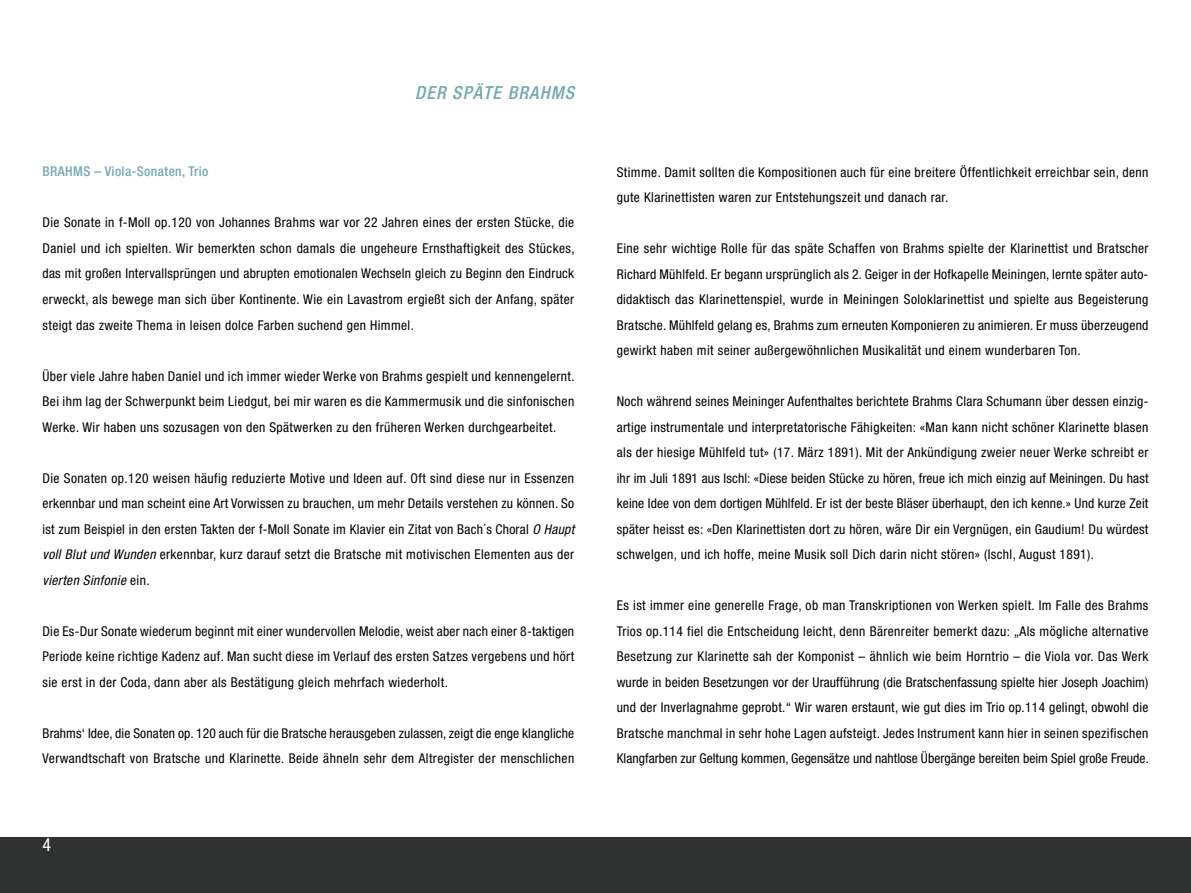
<style>
.page{position:relative;width:1191px;height:893px;background:#fff}
.page>*{position:absolute;margin:0;border:0;box-sizing:border-box;transform-origin:0 0}
.t1{font:italic 500 condensed 18px "Helvetica Neue";letter-spacing:.06em;color:#74a9b1}
.t2{font:condensed 18px "Helvetica Neue";color:#fff}
.t3{font:condensed 13.5px/25.5px "Helvetica Neue";letter-spacing:.03em;color:#000;text-align:justify}
.t4{font:500 condensed 13.5px "Helvetica Neue";letter-spacing:.03em;color:#74a9b1}
.s1{font-style:italic}
</style>
<div class="page">
<div style="left:0;top:838px;width:1191px;height:55px;background:#303232"></div>
<h1 class="t1" style="left:415px;top:82px;width:160px">DER SPÄTE BRAHMS</h1>
<p class="t4" style="left:43px;top:164px;width:167px">BRAHMS – Viola-Sonaten, Trio</p>
<p class="t3" style="left:43px;top:210px;width:533px">Die Sonate in f-Moll op.120 von Johannes Brahms war vor 22 Jahren eines der ersten Stücke, die Daniel und ich spielten. Wir bemerkten schon damals die ungeheure Ernsthaftigkeit des Stückes, das mit großen Intervallsprüngen und abrupten emotionalen Wechseln gleich zu Beginn den Eindruck erweckt, als bewege man sich über Kontinente. Wie ein Lavastrom ergießt sich der Anfang, später steigt das zweite Thema in leisen dolce Farben suchend gen Himmel.</p>
<p class="t3" style="left:43px;top:363px;width:533px">Über viele Jahre haben Daniel und ich immer wieder Werke von Brahms gespielt und kennengelernt.<br>Bei ihm lag der Schwerpunkt beim Liedgut, bei mir waren es die Kammermusik und die sinfonischen Werke. Wir haben uns sozusagen von den Spätwerken zu den früheren Werken durchgearbeitet.</p>
<p class="t3" style="left:43px;top:465px;width:533px">Die Sonaten op.120 weisen häufig reduzierte Motive und Ideen auf. Oft sind diese nur in Essenzen erkennbar und man scheint eine Art Vorwissen zu brauchen, um mehr Details verstehen zu können. So ist zum Beispiel in den ersten Takten der f-Moll Sonate im Klavier ein Zitat von Bach´s Choral <span class="s1">O Haupt voll Blut und Wunden</span> erkennbar, kurz darauf setzt die Bratsche mit motivischen Elementen aus der <span class="s1">vierten Sinfonie</span> ein.</p>
<p class="t3" style="left:43px;top:618px;width:533px">Die Es-Dur Sonate wiederum beginnt mit einer wundervollen Melodie, weist aber nach einer 8-taktigen Periode keine richtige Kadenz auf. Man sucht diese im Verlauf des ersten Satzes vergebens und hört sie erst in der Coda, dann aber als Bestätigung gleich mehrfach wiederholt.</p>
<p class="t3" style="left:43px;top:720px;width:533px">Brahms‘ Idee, die Sonaten op. 120 auch für die Bratsche herausgeben zulassen, zeigt die enge klangliche<br>Verwandtschaft von Bratsche und Klarinette. Beide ähneln sehr dem Altregister der menschlichen</p>
<h1 class="t2" style="left:43px;top:834px;width:10px">4</h1>
<p class="t3" style="left:617px;top:159px;width:533px">Stimme. Damit sollten die Kompositionen auch für eine breitere Öffentlichkeit erreichbar sein, denn gute Klarinettisten waren zur Entstehungszeit und danach rar.</p>
<p class="t3" style="left:617px;top:235px;width:533px">Eine sehr wichtige Rolle für das späte Schaffen von Brahms spielte der Klarinettist und Bratscher Richard Mühlfeld. Er begann ursprünglich als 2. Geiger in der Hofkapelle Meiningen, lernte später auto&shy;didaktisch das Klarinettenspiel, wurde in Meiningen Soloklarinettist und spielte aus Begeisterung Bratsche. Mühlfeld gelang es, Brahms zum erneuten Komponieren zu animieren. Er muss überzeugend gewirkt haben mit seiner außergewöhnlichen Musikalität und einem wunderbaren Ton.</p>
<p class="t3" style="left:617px;top:388px;width:533px">Noch während seines Meininger Aufenthaltes berichtete Brahms Clara Schumann über dessen einzig&shy;artige instrumentale und interpretatorische Fähigkeiten: «Man kann nicht schöner Klarinette blasen als der hiesige Mühlfeld tut» (17. März 1891). Mit der Ankündigung zweier neuer Werke schreibt er ihr im Juli 1891 aus Ischl: «Diese beiden Stücke zu hören, freue ich mich einzig auf Meiningen. Du hast keine Idee von dem dortigen Mühlfeld. Er ist der beste Bläser überhaupt, den ich kenne.» Und kurze Zeit später heisst es: «Den Klarinettisten dort zu hören, wäre Dir ein Vergnügen, ein Gaudium! Du würdest schwelgen, und ich hoffe, meine Musik soll Dich darin nicht stören» (Ischl, August 1891).</p>
<p class="t3" style="left:617px;top:592px;width:533px">Es ist immer eine generelle Frage, ob man Transkriptionen von Werken spielt. Im Falle des Brahms Trios op.114 fiel die Entscheidung leicht, denn Bärenreiter bemerkt dazu: „Als mögliche alternative Besetzung zur Klarinette sah der Komponist – ähnlich wie beim Horntrio – die Viola vor. Das Werk wurde in beiden Besetzungen vor der Uraufführung (die Bratschenfassung spielte hier Joseph Joachim) und der Inverlagnahme geprobt.“ Wir waren erstaunt, wie gut dies im Trio op.114 gelingt, obwohl die Bratsche manchmal in sehr hohe Lagen aufsteigt. Jedes Instrument kann hier in seinen spezifischen Klangfarben zur Geltung kommen, Gegensätze und nahtlose Übergänge bereiten beim Spiel große Freude.</p>
</div>
